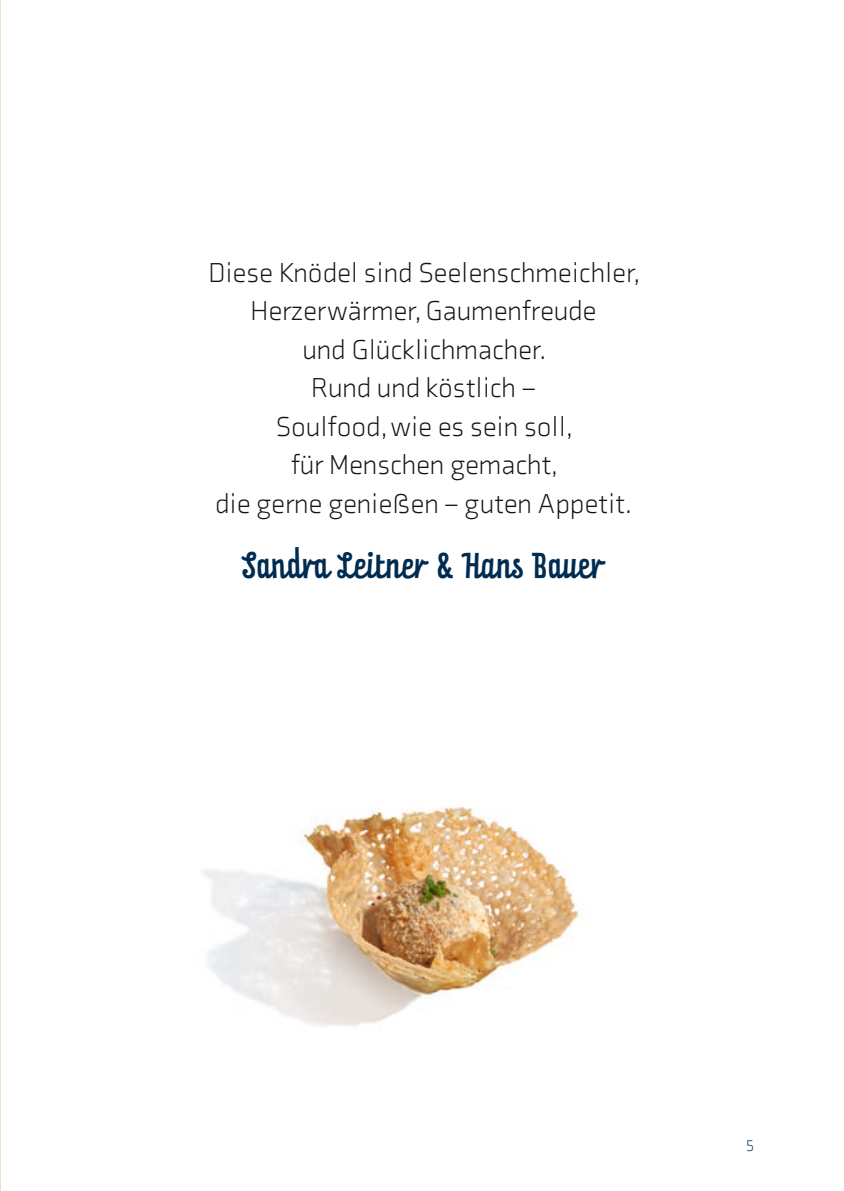
<style>
.page{position:relative;width:844px;height:1191px;background:#fff}
.page>*{position:absolute;margin:0;border:0;box-sizing:border-box;transform-origin:0 0}
.t1{font:31.5px "Prater Script Pro";color:#002c51}
.t2{font:300 28px/38.5px "Axia";color:#131413;text-align:center}
.t3{font:300 15.75px "Axia";color:#002c51}
</style>
<div class="page">
<img style="left:0;top:0;width:1px;height:1191px">
<img style="left:202px;top:807px;width:377px;height:220px">
<p class="t2" style="left:208px;top:253px;width:433px">Diese Knödel sind Seelenschmeichler,<br>Herzerwärmer, Gaumenfreude<br>und Glücklichmacher.<br>Rund und köstlich –<br>Soulfood, wie es sein soll,<br>für Menschen gemacht,<br>die gerne genießen – guten Appetit.</p>
<p class="t1" style="left:243px;top:539px;width:362px">Sandra Leitner &amp; Hans Bauer</p>
<p class="t3" style="left:745px;top:1136px;width:11px">5</p>
</div>
